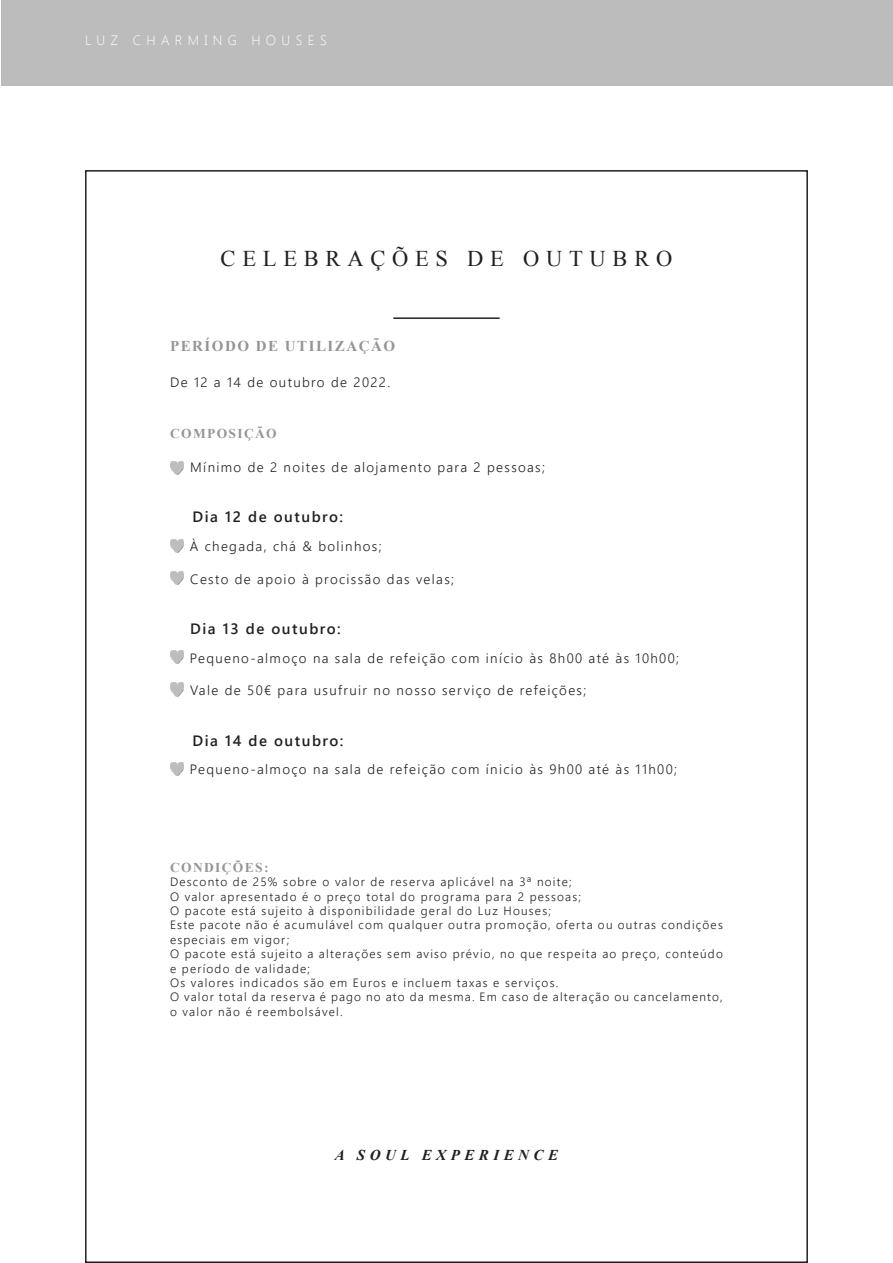
<style>
.page{position:relative;width:893px;height:1263px;background:#fff}
.page>*{position:absolute;margin:0;border:0;box-sizing:border-box;transform-origin:0 0}
.t1{font:22.5px "Times New Roman";letter-spacing:.3em;color:#231f20}
.t2{font:600 15px "Segoe UI";letter-spacing:.1em;color:#231f20}
.t3{font:700 15px "Times New Roman";letter-spacing:.1em;color:#939598}
.t4{font:italic 700 15px "Times New Roman";letter-spacing:.3em;color:#231f20}
.t5{font:300 13.5px "Segoe UI";letter-spacing:.1em;color:#231f20}
.t6{font:700 13.5px "Times New Roman";letter-spacing:.1em;color:#939598}
.t7{font:300 13.5px "Segoe UI";letter-spacing:.4em;color:#fff}
.t8{font:300 12px/14.4px "Segoe UI";letter-spacing:.1em;color:#231f20}
</style>
<div class="page">
<div style="left:1px;top:1px;width:891px;height:85px;background:#bdbcbc"></div>
<hr style="left:393px;top:317px;width:107px;height:2px;background:#231f20">
<svg style="left:170px;top:461px;width:13px;height:13px"></svg>
<svg style="left:170px;top:539px;width:13px;height:13px"></svg>
<svg style="left:170px;top:651px;width:13px;height:13px"></svg>
<svg style="left:170px;top:571px;width:13px;height:13px"></svg>
<svg style="left:170px;top:683px;width:13px;height:13px"></svg>
<svg style="left:170px;top:762px;width:13px;height:13px"></svg>
<p class="t7" style="left:85px;top:31px;width:243px">LUZ CHARMING HOUSES</p>
<h1 class="t1" style="left:221px;top:243px;width:453px">CELEBRAÇÕES DE OUTUBRO</h1>
<p class="t3" style="left:170px;top:336px;width:227px">PERÍODO DE UTILIZAÇÃO</p>
<p class="t5" style="left:170px;top:372px;width:222px">De 12 a 14 de outubro de 2022.</p>
<p class="t6" style="left:170px;top:424px;width:108px">COMPOSIÇÃO</p>
<p class="t5" style="left:190px;top:456px;width:356px">Mínimo de 2 noites de alojamento para 2 pessoas;</p>
<p class="t2" style="left:193px;top:505px;width:152px">Dia 12 de outubro:</p>
<p class="t5" style="left:190px;top:536px;width:193px">À chegada, chá &amp; bolinhos;</p>
<p class="t5" style="left:190px;top:568px;width:265px">Cesto de apoio à procissão das velas;</p>
<p class="t2" style="left:190px;top:617px;width:152px">Dia 13 de outubro:</p>
<p class="t5" style="left:190px;top:647px;width:491px">Pequeno-almoço na sala de refeição com início às 8h00 até às 10h00;</p>
<p class="t5" style="left:190px;top:680px;width:398px">Vale de 50€ para usufruir no nosso serviço de refeições;</p>
<p class="t2" style="left:193px;top:728px;width:152px">Dia 14 de outubro:</p>
<p class="t5" style="left:190px;top:759px;width:489px">Pequeno-almoço na sala de refeição com ínicio às 9h00 até às 11h00;</p>
<p class="t6" style="left:170px;top:858px;width:100px">CONDIÇÕES:</p>
<p class="t8" style="left:170px;top:874px;width:554px">Desconto de 25% sobre o valor de reserva aplicável na 3ª noite;<br>O valor apresentado é o preço total do programa para 2 pessoas;<br>O pacote está sujeito à disponibilidade geral do Luz Houses;<br>Este pacote não é acumulável com qualquer outra promoção, oferta ou outras condições especiais em vigor;<br>O pacote está sujeito a alterações sem aviso prévio, no que respeita ao preço, conteúdo e período de validade;<br>Os valores indicados são em Euros e incluem taxas e serviços.<br>O valor total da reserva é pago no ato da mesma. Em caso de alteração ou cancelamento, o valor não é reembolsável.</p>
<p class="t4" style="left:335px;top:1144px;width:225px">A SOUL EXPERIENCE</p>
</div>
